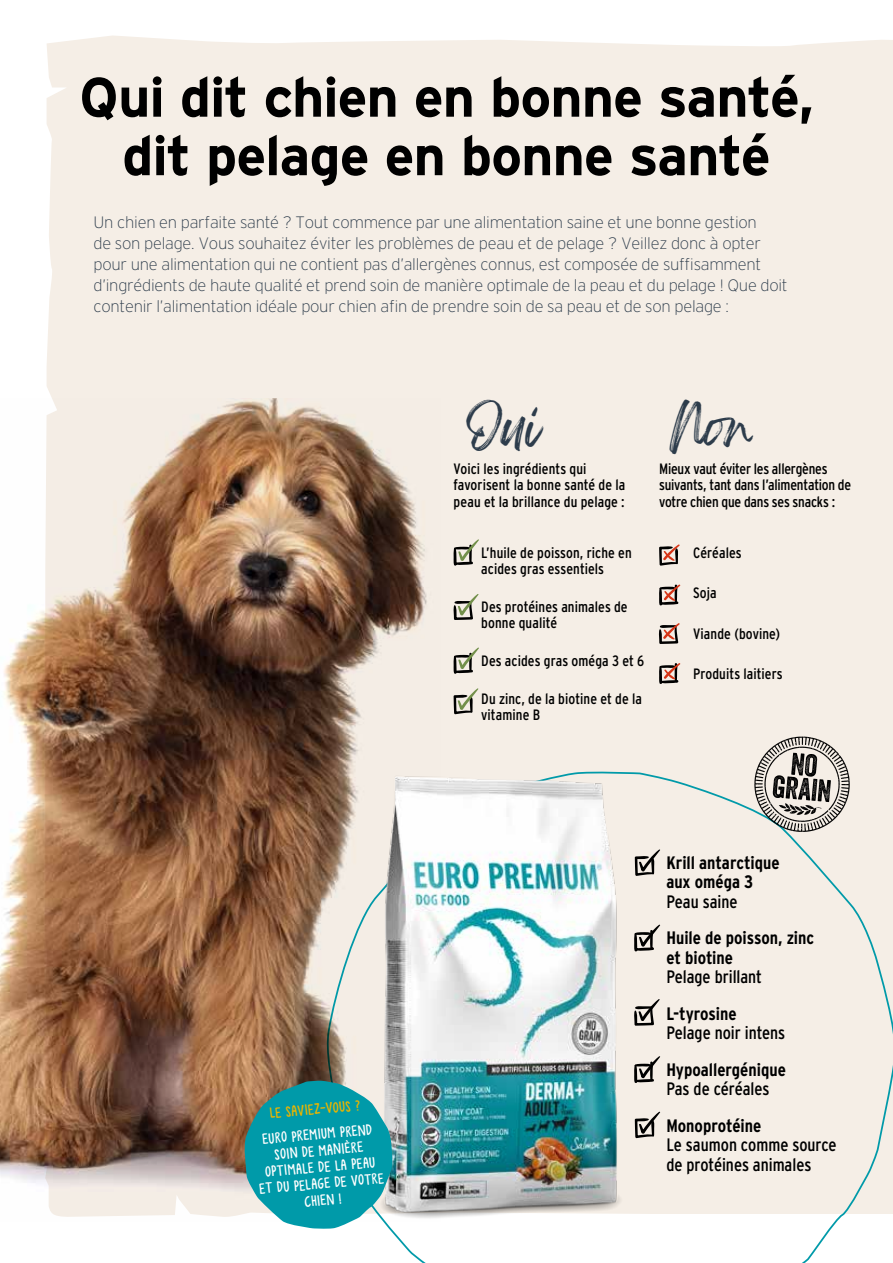
<style>
.page{position:relative;width:893px;height:1263px;background:#fff}
.page>*{position:absolute;margin:0;border:0;box-sizing:border-box;transform-origin:0 0}
.t1{font:700 55.5px/58.5px "Interstate";letter-spacing:-.02em;color:#000;text-align:center}
.t2{font:49.5px "Feeling Passionate";color:#2d3c4b}
.t3{font:700 condensed 18px/19.5px "Interstate";color:#000}
.t4{font:condensed 18px/19.5px "Interstate";color:#000}
.t5{font:200 16.5px/21px "Interstate";letter-spacing:-.015em;color:#2d3c4b}
.t6{font:condensed 15px/16.5px "Interstate";letter-spacing:.005em;color:#000}
.t7{font:condensed 15px/16.5px "Interstate";letter-spacing:-.015em;color:#000}
.t8{font:15px/16.5px "KG Empireof Dirt";color:#fff;text-align:center}
.t9{font:15px "KG Empireof Dirt";color:#eab500}
</style>
<div class="page">
<div style="left:46px;top:35px;width:847px;height:734px;background:#f5eee6"></div>
<svg style="left:397px;top:769px;width:496px;height:494px"></svg>
<img style="left:0;top:399px;width:440px;height:818px">
<img style="left:317px;top:765px;width:369px;height:473px">
<svg style="left:243px;top:1080px;width:150px;height:149px;background:#31a3ac"></svg>
<svg style="left:454px;top:688px;width:25px;height:26px"></svg>
<svg style="left:453px;top:539px;width:26px;height:27px"></svg>
<svg style="left:453px;top:647px;width:26px;height:27px"></svg>
<svg style="left:453px;top:594px;width:26px;height:26px"></svg>
<svg style="left:659px;top:544px;width:21px;height:22px"></svg>
<svg style="left:659px;top:584px;width:22px;height:22px"></svg>
<svg style="left:659px;top:663px;width:22px;height:21px"></svg>
<svg style="left:658px;top:623px;width:22px;height:21px"></svg>
<svg style="left:635px;top:849px;width:25px;height:27px"></svg>
<svg style="left:635px;top:1111px;width:25px;height:27px"></svg>
<svg style="left:634px;top:924px;width:26px;height:28px"></svg>
<svg style="left:634px;top:1056px;width:26px;height:27px"></svg>
<svg style="left:633px;top:999px;width:27px;height:27px"></svg>
<svg style="left:754px;top:736px;width:96px;height:96px;background:#b0aca6"></svg>
<h1 class="t1" style="left:79px;top:68px;width:736px">Qui dit chien en bonne santé, dit pelage en bonne santé</h1>
<p class="t5" style="left:94px;top:212px;width:696px">Un chien en parfaite santé ? Tout commence par une alimentation saine et une bonne gestion<br>de son pelage. Vous souhaitez éviter les problèmes de peau et de pelage ? Veillez donc à opter pour une alimentation qui ne contient pas d’allergènes connus, est composée de suffisamment d’ingrédients de haute qualité et prend soin de manière optimale de la peau et du pelage ! Que doit contenir l’alimentation idéale pour chien afin de prendre soin de sa peau et de son pelage :</p>
<p class="t9" style="left:269px;top:1105px;width:92px;rotate:-5deg">LE SAVIEZ-VOUS ?</p>
<p class="t8" style="left:255px;top:1131px;width:126px;rotate:-5deg">EURO PREMIUM PREND<br>SOIN DE MANIÈRE<br>OPTIMALE DE LA PEAU<br>ET DU PELAGE DE VOTRE<br>CHIEN !</p>
<h2 class="t2" style="left:466px;top:386px;width:77px">Oui</h2>
<p class="t6" style="left:454px;top:460px;width:173px">Voici les ingrédients qui favorisent la bonne santé de la peau et la brillance du pelage :</p>
<p class="t6" style="left:481px;top:544px;width:152px">L’huile de poisson, riche en acides gras essentiels</p>
<p class="t6" style="left:481px;top:598px;width:148px">Des protéines animales de bonne qualité</p>
<p class="t6" style="left:481px;top:652px;width:165px">Des acides gras oméga 3 et 6</p>
<p class="t6" style="left:481px;top:690px;width:162px">Du zinc, de la biotine et de la vitamine B</p>
<h2 class="t2" style="left:670px;top:386px;width:89px">Non</h2>
<p class="t7" style="left:659px;top:460px;width:194px">Mieux vaut éviter les allergènes suivants, tant dans l’alimentation de votre chien que dans ses snacks :</p>
<p class="t6" style="left:693px;top:544px;width:50px">Céréales</p>
<p class="t6" style="left:693px;top:585px;width:25px">Soja</p>
<p class="t6" style="left:693px;top:625px;width:89px">Viande (bovine)</p>
<p class="t6" style="left:693px;top:665px;width:91px">Produits laitiers</p>
<p class="t3" style="left:666px;top:852px;width:115px">Krill antarctique aux oméga 3</p>
<p class="t4" style="left:666px;top:891px;width:73px">Peau saine</p>
<p class="t3" style="left:666px;top:928px;width:149px">Huile de poisson, zinc et biotine</p>
<p class="t4" style="left:666px;top:967px;width:97px">Pelage brillant</p>
<p class="t3" style="left:666px;top:1003px;width:72px">L-tyrosine</p>
<p class="t4" style="left:666px;top:1023px;width:120px">Pelage noir intens</p>
<p class="t3" style="left:666px;top:1059px;width:121px">Hypoallergénique</p>
<p class="t4" style="left:666px;top:1079px;width:105px">Pas de céréales</p>
<p class="t3" style="left:666px;top:1115px;width:96px">Monoprotéine</p>
<p class="t4" style="left:666px;top:1135px;width:172px">Le saumon comme source de protéines animales</p>
</div>
